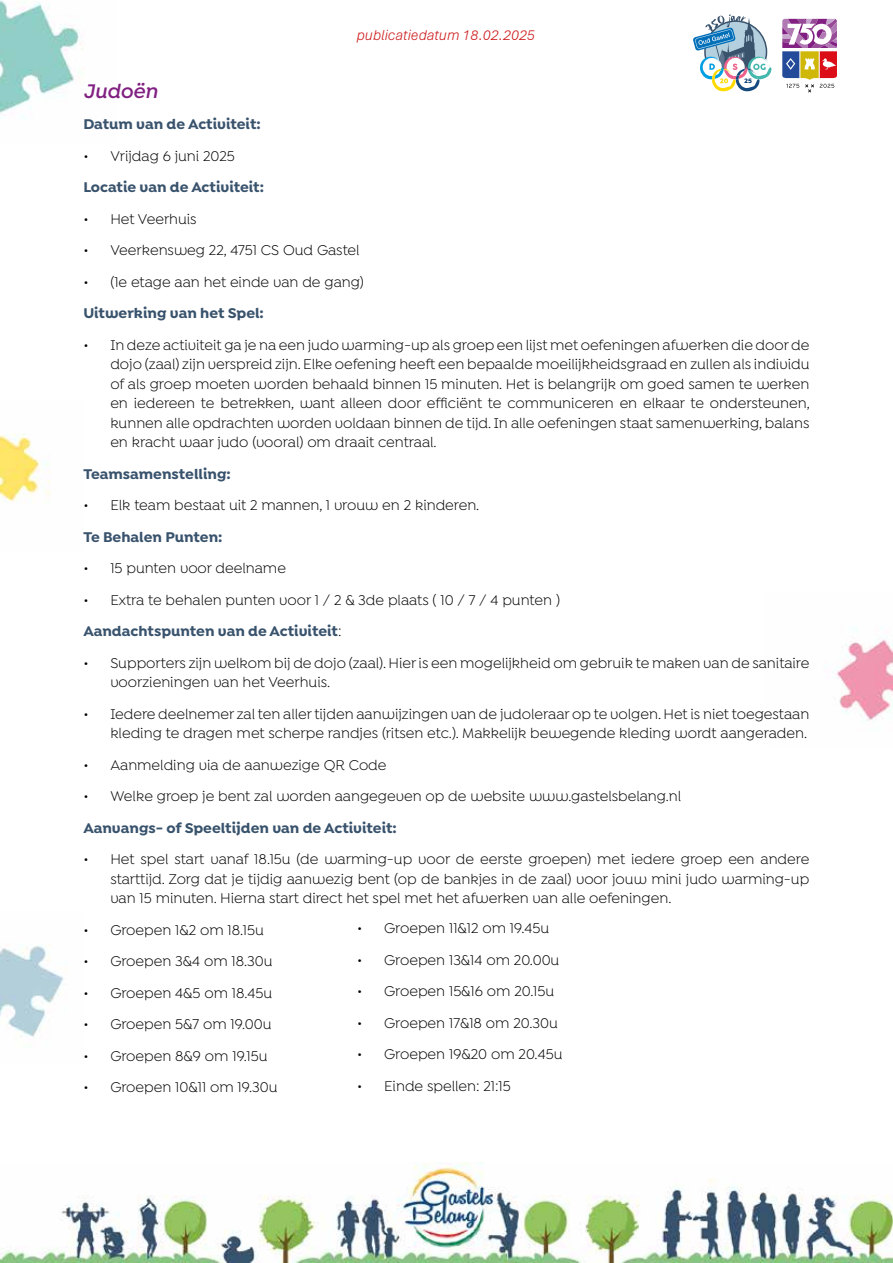
<style>
.page{position:relative;width:893px;height:1263px;background:#fff}
.page>*{position:absolute;margin:0;border:0;box-sizing:border-box;transform-origin:0 0}
.t1{font:italic 600 21px "Isidora Sans Alt";color:#812082}
.t2{font:15px/19.5px "Isidora Sans Alt";color:#000;text-align:justify}
.t3{font:700 15px "Isidora Sans Alt";color:#39536d}
.t4{font:italic 300 15px "Aptos";color:#cd1719}
.s1{font-weight:700;color:#39536d}
</style>
<div class="page">
<img style="left:0;top:0;width:83px;height:113px">
<img style="left:0;top:944px;width:64px;height:93px">
<img style="left:0;top:434px;width:50px;height:69px">
<svg style="left:693px;top:14px;width:78px;height:77px"></svg>
<img style="left:0;top:1163px;width:893px;height:100px">
<img style="left:825px;top:628px;width:68px;height:94px">
<svg style="left:782px;top:18px;width:55px;height:75px"></svg>
<p class="t4" style="left:357px;top:25px;width:180px">publicatiedatum 18.02.2025</p>
<h1 class="t1" style="left:83px;top:78px;width:76px">Judoën</h1>
<p class="t3" style="left:83px;top:115px;width:179px">Datum van de Activiteit:</p>
<p class="t2" style="left:83px;top:146px;width:153px">• Vrijdag 6 juni 2025</p>
<p class="t3" style="left:83px;top:178px;width:182px">Locatie van de Activiteit:</p>
<p class="t2" style="left:83px;top:209px;width:115px">• Het Veerhuis</p>
<p class="t2" style="left:83px;top:241px;width:278px">• Veerkensweg 22, 4751 CS Oud Gastel</p>
<p class="t2" style="left:83px;top:272px;width:282px">• (1e etage aan het einde van de gang)</p>
<p class="t3" style="left:83px;top:304px;width:182px">Uitwerking van het Spel:</p>
<p class="t2" style="left:110px;top:335px;width:701px;text-indent:-27px">• In deze activiteit ga je na een judo warming-up als groep een lijst met oefeningen afwerken die door de dojo (zaal) zijn verspreid zijn. Elke oefening heeft een bepaalde moeilijkheidsgraad en zullen als individu of als groep moeten worden behaald binnen 15 minuten. Het is belangrijk om goed samen te werken en iedereen te betrekken, want alleen door efficiënt te communiceren en elkaar te ondersteunen, kunnen alle opdrachten worden voldaan binnen de tijd. In alle oefeningen staat samenwerking, balans en kracht waar judo (vooral) om draait centraal.</p>
<p class="t3" style="left:83px;top:465px;width:149px">Teamsamenstelling:</p>
<p class="t2" style="left:83px;top:496px;width:398px">• Elk team bestaat uit 2 mannen, 1 vrouw en 2 kinderen.</p>
<p class="t3" style="left:83px;top:528px;width:141px">Te Behalen Punten:</p>
<p class="t2" style="left:83px;top:559px;width:204px">• 15 punten voor deelname</p>
<p class="t2" style="left:83px;top:584px;width:478px;line-height:31.5px">• Extra te behalen punten voor 1 / 2 &amp; 3de plaats ( 10 / 7 / 4 punten )<br><span class="s1">Aandachtspunten van de Activiteit</span>:</p>
<p class="t2" style="left:110px;top:653px;width:700px;text-indent:-27px">• Supporters zijn welkom bij de dojo (zaal). Hier is een mogelijkheid om gebruik te maken van de sanitaire voorzieningen van het Veerhuis.</p>
<p class="t2" style="left:83px;top:704px;width:727px;text-align:right">• Iedere deelnemer zal ten aller tijden aanwijzingen van de judoleraar op te volgen. Het is niet toegestaan kleding te dragen met scherpe randjes (ritsen etc.). Makkelijk bewegende kleding wordt aangeraden.</p>
<p class="t2" style="left:83px;top:755px;width:305px">• Aanmelding via de aanwezige QR Code</p>
<p class="t2" style="left:83px;top:787px;width:599px">• Welke groep je bent zal worden aangegeven op de website www.gastelsbelang.nl</p>
<p class="t3" style="left:83px;top:819px;width:315px">Aanvangs- of Speeltijden van de Activiteit:</p>
<p class="t2" style="left:110px;top:850px;width:700px;text-indent:-27px">• Het spel start vanaf 18.15u (de warming-up voor de eerste groepen) met iedere groep een andere starttijd. Zorg dat je tijdig aanwezig bent (op de bankjes in de zaal) voor jouw mini judo warming-up van 15 minuten. Hierna start direct het spel met het afwerken van alle oefeningen.</p>
<p class="t2" style="left:83px;top:920px;width:182px">• Groepen 1&amp;2 om 18.15u</p>
<p class="t2" style="left:83px;top:952px;width:191px">• Groepen 3&amp;4 om 18.30u</p>
<p class="t2" style="left:83px;top:983px;width:191px">• Groepen 4&amp;5 om 18.45u</p>
<p class="t2" style="left:83px;top:1015px;width:190px">• Groepen 5&amp;7 om 19.00u</p>
<p class="t2" style="left:83px;top:1046px;width:186px">• Groepen 8&amp;9 om 19.15u</p>
<p class="t2" style="left:83px;top:1078px;width:196px">• Groepen 10&amp;11 om 19.30u</p>
<p class="t2" style="left:357px;top:918px;width:194px">• Groepen 11&amp;12 om 19.45u</p>
<p class="t2" style="left:357px;top:950px;width:204px">• Groepen 13&amp;14 om 20.00u</p>
<p class="t2" style="left:357px;top:981px;width:198px">• Groepen 15&amp;16 om 20.15u</p>
<p class="t2" style="left:357px;top:1013px;width:202px">• Groepen 17&amp;18 om 20.30u</p>
<p class="t2" style="left:357px;top:1044px;width:207px">• Groepen 19&amp;20 om 20.45u</p>
<p class="t2" style="left:357px;top:1076px;width:155px">• Einde spellen: 21:15</p>
</div>
